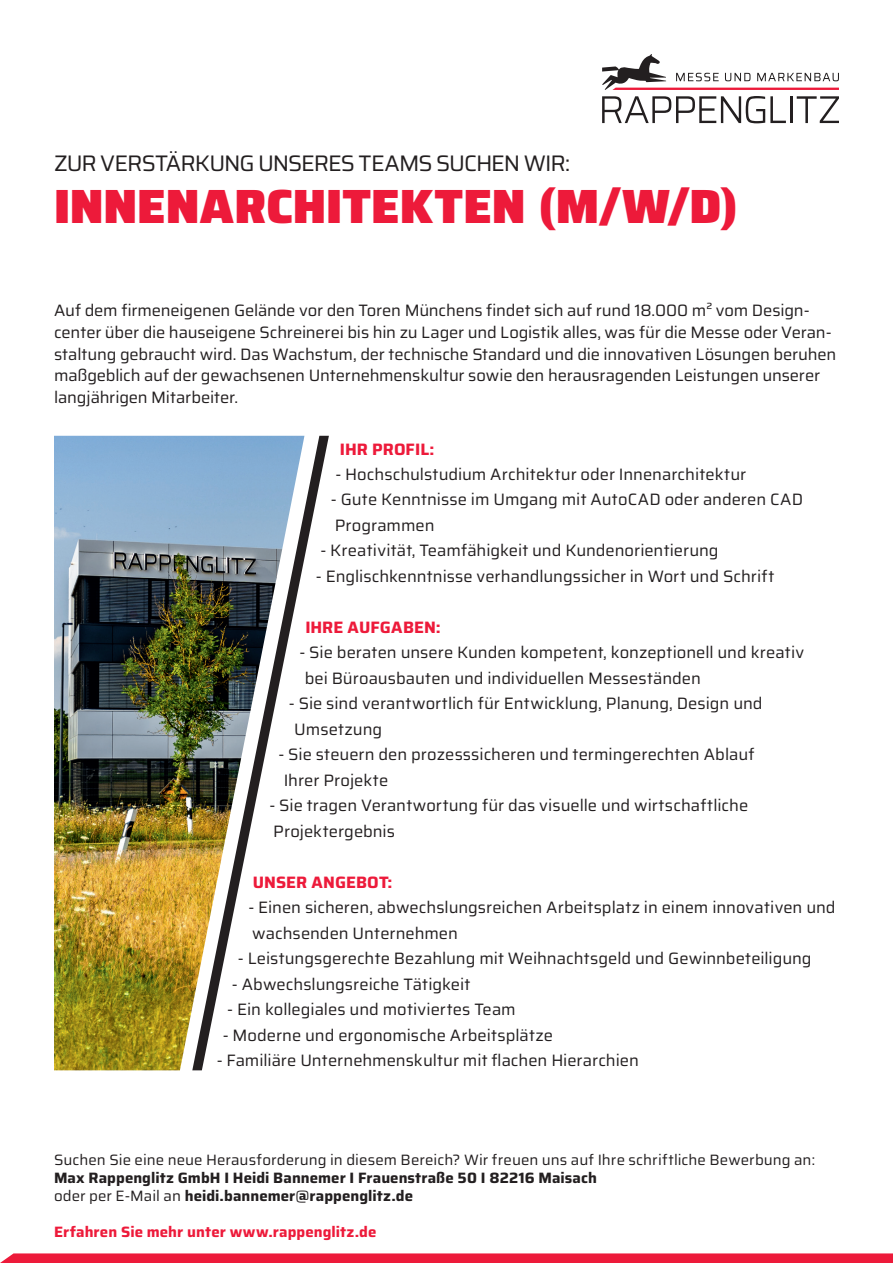
<style>
.page{position:relative;width:893px;height:1263px;background:#fff}
.page>*{position:absolute;margin:0;border:0;box-sizing:border-box;transform-origin:0 0}
.t1{font:900 48px "Saira";letter-spacing:-.005em;color:#ed1a3a}
.t2{font:22.5px "Saira";letter-spacing:-.045em;color:#231f20}
.t3{font:16.5px/25.5px "Saira";letter-spacing:-.005em;color:#231f20}
.t4{font:700 16.5px "Saira";color:#ed1a3a}
.t5{font:700 15px/18px "Saira";letter-spacing:.005em;color:#231f20}
.t6{font:15px "Saira";color:#231f20}
.t7{font:700 15px "Saira";letter-spacing:.005em;color:#ed1a3a}
.s1{font-weight:400}
</style>
<div class="page">
<svg style="left:0;top:1253px;width:893px;height:10px;background:#ed2544"></svg>
<img style="left:54px;top:436px;width:138px;height:634px">
<img style="left:192px;top:436px;width:137px;height:634px">
<svg style="left:602px;top:54px;width:237px;height:36px"></svg>
<svg style="left:602px;top:96px;width:184px;height:27px"></svg>
<hr style="left:790px;top:96px;width:2px;height:27px;background:#231f20">
<svg style="left:797px;top:96px;width:42px;height:27px"></svg>
<h2 class="t2" style="left:54px;top:145px;width:518px">ZUR VERSTÄRKUNG UNSERES TEAMS SUCHEN WIR:</h2>
<h1 class="t1" style="left:54px;top:168px;width:685px">INNENARCHITEKTEN (M/W/D)</h1>
<p class="t3" style="left:54px;top:299px;width:784px;line-height:21.6px">Auf dem firmeneigenen Gelände vor den Toren Münchens findet sich auf rund 18.000 m² vom Design&shy;center über die hauseigene Schreinerei bis hin zu Lager und Logistik alles, was für die Messe oder Veran&shy;staltung gebraucht wird. Das Wachstum, der technische Standard und die innovativen Lösungen beruhen maßgeblich auf der gewachsenen Unternehmenskultur sowie den herausragenden Leistungen unserer langjährigen Mitarbeiter.</p>
<p class="t4" style="left:340px;top:435px;width:96px">IHR PROFIL:</p>
<p class="t3" style="left:335px;top:461px;width:412px">- Hochschulstudium Architektur oder Innenarchitektur</p>
<p class="t3" style="left:331px;top:486px;width:474px">- Gute Kenntnisse im Umgang mit AutoCAD oder anderen CAD<br>Programmen</p>
<p class="t3" style="left:320px;top:537px;width:400px">- Kreativität, Teamfähigkeit und Kundenorientierung</p>
<p class="t3" style="left:316px;top:563px;width:460px">- Englischkenntnisse verhandlungssicher in Wort und Schrift</p>
<p class="t4" style="left:305px;top:614px;width:137px">IHRE AUFGABEN:</p>
<p class="t3" style="left:305px;top:639px;width:501px;text-indent:-5px">- Sie beraten unsere Kunden kompetent, konzeptionell und kreativ bei Büroausbauten und individuellen Messeständen</p>
<p class="t3" style="left:294px;top:690px;width:470px;text-indent:-5px">- Sie sind verantwortlich für Entwicklung, Planung, Design und<br>Umsetzung</p>
<p class="t3" style="left:284px;top:741px;width:472px;text-indent:-5px">- Sie steuern den prozesssicheren und termingerechten Ablauf<br>Ihrer Projekte</p>
<p class="t3" style="left:269px;top:792px;width:480px">- Sie tragen Verantwortung für das visuelle und wirtschaftliche<br>Projektergebnis</p>
<p class="t4" style="left:253px;top:869px;width:141px">UNSER ANGEBOT:</p>
<p class="t3" style="left:248px;top:894px;width:589px">- Einen sicheren, abwechslungsreichen Arbeitsplatz in einem innovativen und wachsenden Unternehmen</p>
<p class="t3" style="left:238px;top:945px;width:575px">- Leistungsgerechte Bezahlung mit Weihnachtsgeld und Gewinnbeteiligung</p>
<p class="t3" style="left:232px;top:971px;width:240px">- Abwechslungsreiche Tätigkeit</p>
<p class="t3" style="left:227px;top:996px;width:290px">- Ein kollegiales und motiviertes Team</p>
<p class="t3" style="left:223px;top:1022px;width:332px">- Moderne und ergonomische Arbeitsplätze</p>
<p class="t3" style="left:217px;top:1047px;width:424px">- Familiäre Unternehmenskultur mit flachen Hierarchien</p>
<p class="t6" style="left:54px;top:1148px;width:762px">Suchen Sie eine neue Herausforderung in diesem Bereich? Wir freuen uns auf Ihre schriftliche Bewerbung an:</p>
<p class="t5" style="left:54px;top:1168px;width:544px">Max Rappenglitz GmbH I Heidi Bannemer I Frauenstraße 50 I 82216 Maisach <span class="s1">oder per E-Mail an</span> heidi.bannemer@rappenglitz.de</p>
<p class="t7" style="left:54px;top:1220px;width:324px">Erfahren Sie mehr unter www.rappenglitz.de</p>
</div>
